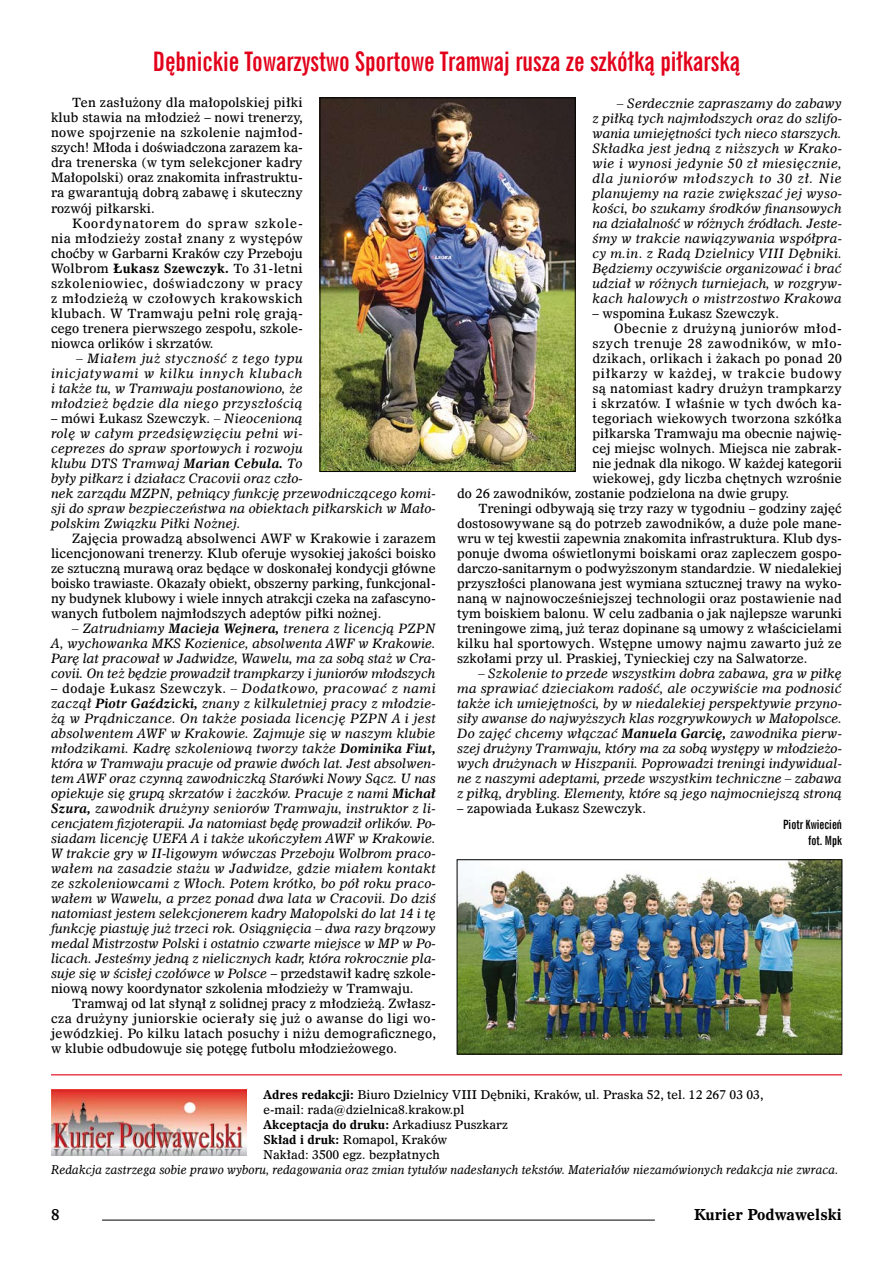
<style>
.page{position:relative;width:893px;height:1263px;background:#fff}
.page>*{position:absolute;margin:0;border:0;box-sizing:border-box;transform-origin:0 0}
.t1{font:700 27px "News Goth X Cn EU";color:#e2001a}
.t2{font:700 15px "Dutch 811 EU";color:#000}
.t3{font:italic 12.75px/15px "Dutch 811 EU";color:#000;text-align:justify}
.t4{font:12.75px/15px "Dutch 811 EU";color:#000;text-align:justify}
.t5{font:12.75px "Dutch 811 EU";letter-spacing:.02em;color:#000}
.t6{font:12.75px "Dutch 811 EU";letter-spacing:.025em;color:#000}
.t7{font:12.75px "Dutch 811 EU";letter-spacing:.04em;color:#000}
.t8{font:12.75px "Dutch 811 EU";letter-spacing:.05em;color:#000}
.t9{font:12.75px "Dutch 811 EU";letter-spacing:.035em;color:#000}
.t10{font:700 12.75px/15.8px "News Goth X Cn EU";color:#000;text-align:right}
.t11{font:12px/15px "Dutch 811 EU";color:#000}
.t12{font:italic 12px "Dutch 811 EU";color:#000;scale:.92 1}
.s1{font-weight:700}
.s2{font-style:normal}
</style>
<div class="page">
<hr style="left:102px;top:1220px;width:553px;height:1px;background:#000">
<hr style="left:51px;top:1074px;width:791px;height:1px;background:#e2001a">
<img style="left:51px;top:1090px;width:196px;height:65px">
<img style="left:322px;top:100px;width:251px;height:370px">
<div style="left:320px;top:98px;width:255px;height:374px;border:1px solid #000"></div>
<img style="left:459px;top:861px;width:381px;height:191px">
<div style="left:457px;top:859px;width:385px;height:195px;border:1px solid #000"></div>
<h1 class="t1" style="left:153px;top:44px;width:588px">Dębnickie Towarzystwo Sportowe Tramwaj rusza ze szkółką piłkarską</h1>
<p class="t4" style="left:51px;top:96px;width:253px;text-indent:21px">Ten zasłużony dla małopolskiej piłki klub stawia na młodzież – nowi trenerzy, nowe spojrzenie na szkolenie najmłod&shy;szych! Młoda i doświadczona zarazem ka&shy;dra trenerska (w tym selekcjoner kadry Małopolski) oraz znakomita infrastruktu&shy;ra gwarantują dobrą zabawę i skuteczny rozwój piłkarski.</p>
<p class="t4" style="left:51px;top:216px;width:253px;text-indent:21px">Koordynatorem do spraw szkole&shy;nia młodzieży został znany z występów choćby w Garbarni Kraków czy Przeboju Wolbrom <span class="s1">Łukasz Szewczyk.</span> To 31-letni szkoleniowiec, doświadczony w pracy z młodzieżą w czołowych krakowskich klubach. W Tramwaju pełni rolę grają&shy;cego trenera pierwszego zespołu, szkole&shy;niowca orlików i skrzatów.</p>
<p class="t3" style="left:51px;top:351px;width:253px;text-indent:26px">– Miałem już styczność z tego typu inicjatywami w kilku innych klubach i także tu, w Tramwaju postanowiono, że młodzież będzie dla niego przyszłością</p>
<p class="t3" style="left:51px;top:411px;width:386px;text-align:left"><span class="s2">– mówi Łukasz Szewczyk.</span> – Nieocenioną<br>rolę w całym przedsięwzięciu pełni wi-<br>ceprezes do spraw sportowych i rozwoju<br>klubu DTS Tramwaj <span class="s1">Marian Cebula.</span> To<br>były piłkarz i działacz Cracovii oraz czło-<br>nek zarządu MZPN, pełniący funkcję przewodniczącego komi&shy;sji do spraw bezpieczeństwa na obiektach piłkarskich w Mało&shy;polskim Związku Piłki Nożnej.</p>
<p class="t4" style="left:51px;top:531px;width:386px;text-indent:21px">Zajęcia prowadzą absolwenci AWF w Krakowie i zarazem licencjonowani trenerzy. Klub oferuje wysokiej jakości boisko ze sztuczną murawą oraz będące w doskonałej kondycji główne boisko trawiaste. Okazały obiekt, obszerny parking, funkcjonal&shy;ny budynek klubowy i wiele innych atrakcji czeka na zafascyno&shy;wanych futbolem najmłodszych adeptów piłki nożnej.</p>
<p class="t3" style="left:51px;top:621px;width:386px;text-indent:21px">– Zatrudniamy <span class="s1">Macieja Wejnera,</span> trenera z licencją PZPN A, wychowanka MKS Kozienice, absolwenta AWF w Krakowie.<br>Parę lat pracował w Jadwidze, Wawelu, ma za sobą staż w Cra&shy;covii. On też będzie prowadził trampkarzy i juniorów młodszych</p>
<p class="t3" style="left:51px;top:681px;width:386px"><span class="s2">– dodaje Łukasz Szewczyk.</span> – Dodatkowo, pracować z nami zaczął <span class="s1">Piotr Gaździcki,</span> znany z kilkuletniej pracy z młodzie&shy;żą w Prądniczance. On także posiada licencję PZPN A i jest absolwentem AWF w Krakowie. Zajmuje się w naszym klubie młodzikami. Kadrę szkoleniową tworzy także <span class="s1">Dominika Fiut, </span>która w Tramwaju pracuje od prawie dwóch lat. Jest absolwen&shy;tem AWF oraz czynną zawodniczką Starówki Nowy Sącz. U nas opiekuje się grupą skrzatów i żaczków. Pracuje z nami <span class="s1">Michał Szura,</span> zawodnik drużyny seniorów Tramwaju, instruktor z li&shy;cencjatem fizjoterapii. Ja natomiast będę prowadził orlików. Po&shy;siadam licencję UEFA A i także ukończyłem AWF w Krakowie.<br>W trakcie gry w II-ligowym wówczas Przeboju Wolbrom praco&shy;wałem na zasadzie stażu w Jadwidze, gdzie miałem kontakt ze szkoleniowcami z Włoch. Potem krótko, bo pół roku praco&shy;wałem w Wawelu, a przez ponad dwa lata w Cracovii. Do dziś natomiast jestem selekcjonerem kadry Małopolski do lat 14 i tę funkcję piastuję już trzeci rok. Osiągnięcia – dwa razy brązowy medal Mistrzostw Polski i ostatnio czwarte miejsce w MP w Po&shy;licach. Jesteśmy jedną z nielicznych kadr, która rokrocznie pla&shy;suje się w ścisłej czołówce w Polsce <span class="s2">– przedstawił kadrę szkole&shy;niową nowy koordynator szkolenia młodzieży w Tramwaju.</span></p>
<p class="t4" style="left:51px;top:996px;width:386px;text-indent:21px">Tramwaj od lat słynął z solidnej pracy z młodzieżą. Zwłasz&shy;cza drużyny juniorskie ocierały się już o awanse do ligi wo&shy;jewódzkiej. Po kilku latach posuchy i niżu demograficznego, w klubie odbudowuje się potęgę futbolu młodzieżowego.</p>
<p class="t3" style="left:592px;top:96px;width:251px;text-indent:25px">– Serdecznie zapraszamy do zabawy z piłką tych najmłodszych oraz do szlifo&shy;wania umiejętności tych nieco starszych.<br>Składka jest jedną z niższych w Krako&shy;wie i wynosi jedynie 50 zł miesięcznie, dla juniorów młodszych to 30 zł. Nie planujemy na razie zwiększać jej wyso&shy;kości, bo szukamy środków finansowych na działalność w różnych źródłach. Jeste&shy;śmy w trakcie nawiązywania współpra&shy;cy m.in. z Radą Dzielnicy VIII Dębniki.<br>Będziemy oczywiście organizować i brać udział w różnych turniejach, w rozgryw&shy;kach halowych o mistrzostwo Krakowa</p>
<p class="t4" style="left:592px;top:306px;width:188px">– wspomina Łukasz Szewczyk.</p>
<p class="t9" style="left:614px;top:320px;width:230px">Obecnie z drużyną juniorów młod-</p>
<p class="t7" style="left:592px;top:335px;width:251px">szych trenuje 28 zawodników, w mło-</p>
<p class="t5" style="left:592px;top:350px;width:251px">dzikach, orlikach i żakach po ponad 20</p>
<p class="t8" style="left:592px;top:365px;width:251px">piłkarzy w każdej, w trakcie budowy</p>
<p class="t5" style="left:592px;top:380px;width:251px">są natomiast kadry drużyn trampkarzy</p>
<p class="t6" style="left:592px;top:395px;width:251px">i skrzatów. I właśnie w tych dwóch ka-</p>
<p class="t5" style="left:592px;top:410px;width:251px">tegoriach wiekowych tworzona szkółka</p>
<p class="t4" style="left:592px;top:426px;width:251px">piłkarska Tramwaju ma obecnie najwię-</p>
<p class="t4" style="left:592px;top:441px;width:251px">cej miejsc wolnych. Miejsca nie zabrak-</p>
<p class="t4" style="left:592px;top:456px;width:251px">nie jednak dla nikogo. W każdej kategorii</p>
<p class="t4" style="left:592px;top:471px;width:251px">wiekowej, gdy liczba chętnych wzrośnie</p>
<p class="t4" style="left:457px;top:486px;width:333px">do 26 zawodników, zostanie podzielona na dwie grupy.</p>
<p class="t4" style="left:478px;top:501px;width:365px">Treningi odbywają się trzy razy w tygodniu – godziny zajęć</p>
<p class="t4" style="left:457px;top:516px;width:386px">dostosowywane są do potrzeb zawodników, a duże pole mane-</p>
<p class="t4" style="left:457px;top:531px;width:386px">wru w tej kwestii zapewnia znakomita infrastruktura. Klub dys-</p>
<p class="t4" style="left:457px;top:546px;width:386px">ponuje dwoma oświetlonymi boiskami oraz zapleczem gospo-</p>
<p class="t4" style="left:457px;top:561px;width:386px">darczo-sanitarnym o podwyższonym standardzie. W niedalekiej</p>
<p class="t4" style="left:457px;top:576px;width:386px">przyszłości planowana jest wymiana sztucznej trawy na wyko-</p>
<p class="t4" style="left:457px;top:591px;width:386px">naną w najnowocześniejszej technologii oraz postawienie nad</p>
<p class="t4" style="left:457px;top:606px;width:386px">tym boiskiem balonu. W celu zadbania o jak najlepsze warunki</p>
<p class="t4" style="left:457px;top:621px;width:386px">treningowe zimą, już teraz dopinane są umowy z właścicielami</p>
<p class="t4" style="left:457px;top:636px;width:386px">kilku hal sportowych. Wstępne umowy najmu zawarto już ze</p>
<p class="t4" style="left:457px;top:651px;width:352px">szkołami przy ul. Praskiej, Tynieckiej czy na Salwatorze.</p>
<p class="t3" style="left:457px;top:666px;width:386px;text-indent:21px">– Szkolenie to przede wszystkim dobra zabawa, gra w piłkę ma sprawiać dzieciakom radość, ale oczywiście ma podnosić także ich umiejętności, by w niedalekiej perspektywie przyno&shy;siły awanse do najwyższych klas rozgrywkowych w Małopolsce.<br>Do zajęć chcemy włączać <span class="s1">Manuela Garcię,</span> zawodnika pierw&shy;szej drużyny Tramwaju, który ma za sobą występy w młodzieżo&shy;wych drużynach w Hiszpanii. Poprowadzi treningi indywidual&shy;ne z naszymi adeptami, przede wszystkim techniczne – zabawa z piłką, drybling. Elementy, które są jego najmocniejszą stroną</p>
<p class="t4" style="left:457px;top:801px;width:190px">– zapowiada Łukasz Szewczyk.</p>
<p class="t10" style="left:783px;top:817px;width:60px">Piotr Kwiecień fot. Mpk</p>
<p class="t11" style="left:264px;top:1088px;width:501px"><span class="s1">Adres redakcji:</span> Biuro Dzielnicy VIII Dębniki, Kraków, ul. Praska 52, tel. 12 267 03 03, e-mail: rada@dzielnica8.krakow.pl<br><span class="s1">Akceptacja do druku:</span> Arkadiusz Puszkarz<br><span class="s1">Skład i druk:</span> Romapol, Kraków<br>Nakład: 3500 egz. bezpłatnych</p>
<p class="t12" style="left:51px;top:1162px;width:857px">Redakcja zastrzega sobie prawo wyboru, redagowania oraz zmian tytułów nadesłanych tekstów. Materiałów niezamówionych redakcja nie zwraca.</p>
<p class="t2" style="left:694px;top:1205px;width:149px">Kurier Podwawelski</p>
</div>
